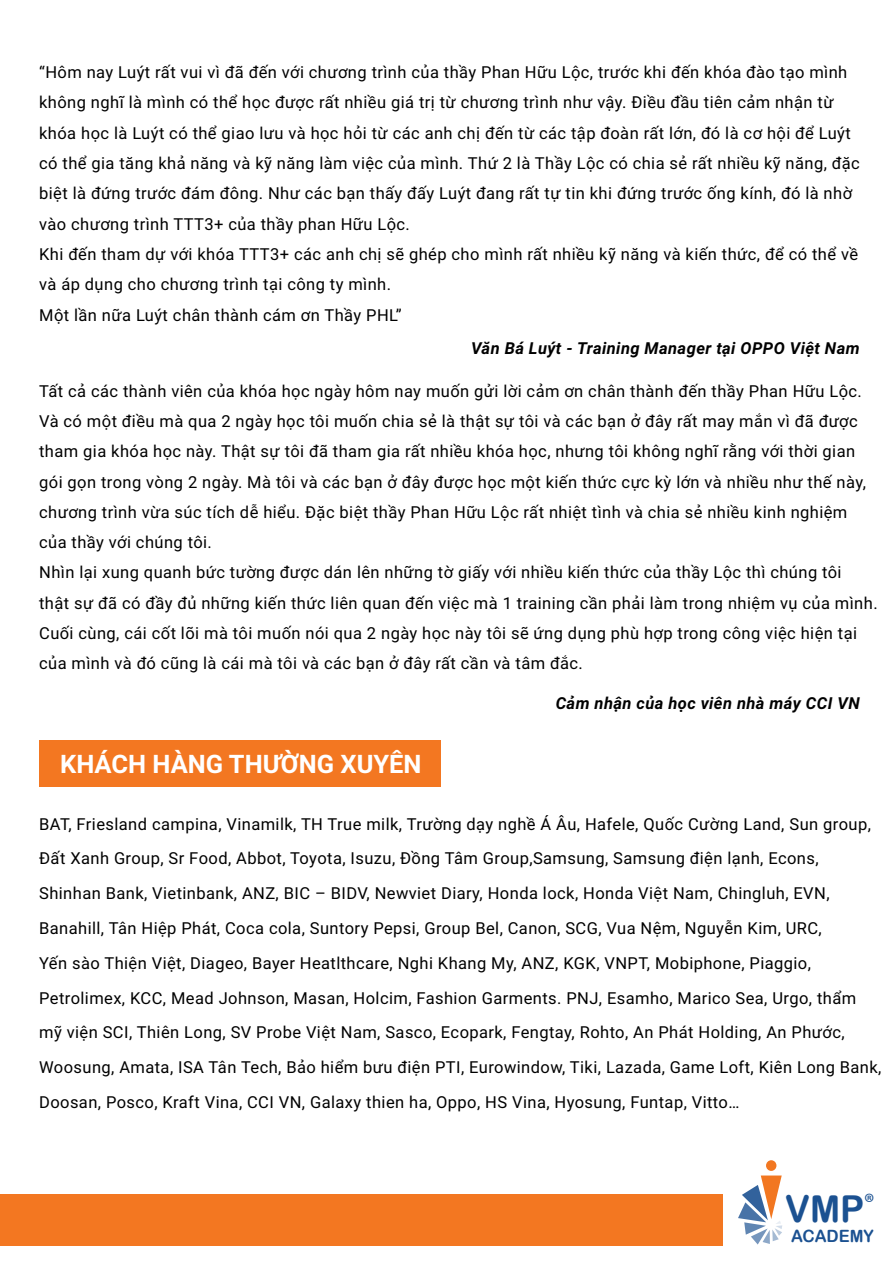
<style>
.page{position:relative;width:893px;height:1263px;background:#fff}
.page>*{position:absolute;margin:0;border:0;box-sizing:border-box;transform-origin:0 0}
.t1{font:37.05px "Arial Rounded MT Bold";color:#1b5191}
.t2{font:700 25.5px "Roboto";color:#fff}
.t3{font:16.95px "Arial Rounded MT Bold";color:#1b5191}
.t4{font:16.5px/30.3px "Roboto";letter-spacing:.025em;color:#000}
.t5{font:italic 700 16.5px "Roboto";letter-spacing:.025em;color:#000}
</style>
<div class="page">
<svg style="left:738px;top:1175px;width:44px;height:69px"></svg>
<div style="left:766px;top:1160px;width:10px;height:11px;background:#f27721;border-radius:50%"></div>
<div style="left:0;top:1194px;width:722px;height:51px;background:#f37721"></div>
<div style="left:39px;top:740px;width:401px;height:46px;background:#f37721"></div>
<p class="t4" style="left:39px;top:57px;width:822px">“Hôm nay Luýt rất vui vì đã đến với chương trình của thầy Phan Hữu Lộc, trước khi đến khóa đào tạo mình không nghĩ là mình có thể học được rất nhiều giá trị từ chương trình như vậy. Điều đầu tiên cảm nhận từ khóa học là Luýt có thể giao lưu và học hỏi từ các anh chị đến từ các tập đoàn rất lớn, đó là cơ hội để Luýt có thể gia tăng khả năng và kỹ năng làm việc của mình. Thứ 2 là Thầy Lộc có chia sẻ rất nhiều kỹ năng, đặc biệt là đứng trước đám đông. Như các bạn thấy đấy Luýt đang rất tự tin khi đứng trước ống kính, đó là nhờ vào chương trình TTT3+ của thầy phan Hữu Lộc.<br>Khi đến tham dự với khóa TTT3+ các anh chị sẽ ghép cho mình rất nhiều kỹ năng và kiến thức, để có thể về và áp dụng cho chương trình tại công ty mình.<br>Một lần nữa Luýt chân thành cám ơn Thầy PHL”</p>
<p class="t5" style="left:471px;top:336px;width:390px">Văn Bá Luýt - Training Manager tại OPPO Việt Nam</p>
<p class="t4" style="left:39px;top:375px;width:840px">Tất cả các thành viên của khóa học ngày hôm nay muốn gửi lời cảm ơn chân thành đến thầy Phan Hữu Lộc.<br>Và có một điều mà qua 2 ngày học tôi muốn chia sẻ là thật sự tôi và các bạn ở đây rất may mắn vì đã được tham gia khóa học này. Thật sự tôi đã tham gia rất nhiều khóa học, nhưng tôi không nghĩ rằng với thời gian gói gọn trong vòng 2 ngày. Mà tôi và các bạn ở đây được học một kiến thức cực kỳ lớn và nhiều như thế này, chương trình vừa súc tích dễ hiểu. Đặc biệt thầy Phan Hữu Lộc rất nhiệt tình và chia sẻ nhiều kinh nghiệm của thầy với chúng tôi.<br>Nhìn lại xung quanh bức tường được dán lên những tờ giấy với nhiều kiến thức của thầy Lộc thì chúng tôi<br>thật sự đã có đầy đủ những kiến thức liên quan đến việc mà 1 training cần phải làm trong nhiệm vụ của mình.<br>Cuối cùng, cái cốt lõi mà tôi muốn nói qua 2 ngày học này tôi sẽ ứng dụng phù hợp trong công việc hiện tại của mình và đó cũng là cái mà tôi và các bạn ở đây rất cần và tâm đắc.</p>
<h2 class="t2" style="left:60px;top:746px;width:363px">KHÁCH HÀNG THƯỜNG XUYÊN</h2>
<p class="t5" style="left:556px;top:691px;width:306px">Cảm nhận của học viên nhà máy CCI VN</p>
<p class="t4" style="left:39px;top:806px;width:844px;line-height:34.8px">BAT, Friesland campina, Vinamilk, TH True milk, Trường dạy nghề Á Âu, Hafele, Quốc Cường Land, Sun group, Đất Xanh Group, Sr Food, Abbot, Toyota, Isuzu, Đồng Tâm Group,Samsung, Samsung điện lạnh, Econs, Shinhan Bank, Vietinbank, ANZ, BIC – BIDV, Newviet Diary, Honda lock, Honda Việt Nam, Chingluh, EVN, Banahill, Tân Hiệp Phát, Coca cola, Suntory Pepsi, Group Bel, Canon, SCG, Vua Nệm, Nguyễn Kim, URC,<br>Yến sào Thiện Việt, Diageo, Bayer Heatlthcare, Nghi Khang My, ANZ, KGK, VNPT, Mobiphone, Piaggio, Petrolimex, KCC, Mead Johnson, Masan, Holcim, Fashion Garments. PNJ, Esamho, Marico Sea, Urgo, thẩm mỹ viện SCI, Thiên Long, SV Probe Việt Nam, Sasco, Ecopark, Fengtay, Rohto, An Phát Holding, An Phước, Woosung, Amata, ISA Tân Tech, Bảo hiểm bưu điện PTI, Eurowindow, Tiki, Lazada, Game Loft, Kiên Long Bank, Doosan, Posco, Kraft Vina, CCI VN, Galaxy thien ha, Oppo, HS Vina, Hyosung, Funtap, Vitto…</p>
<h1 class="t1" style="left:785px;top:1187px;width:91px">VMP<sup>®</sup></h1>
<p class="t3" style="left:791px;top:1226px;width:84px">ACADEMY</p>
</div>
